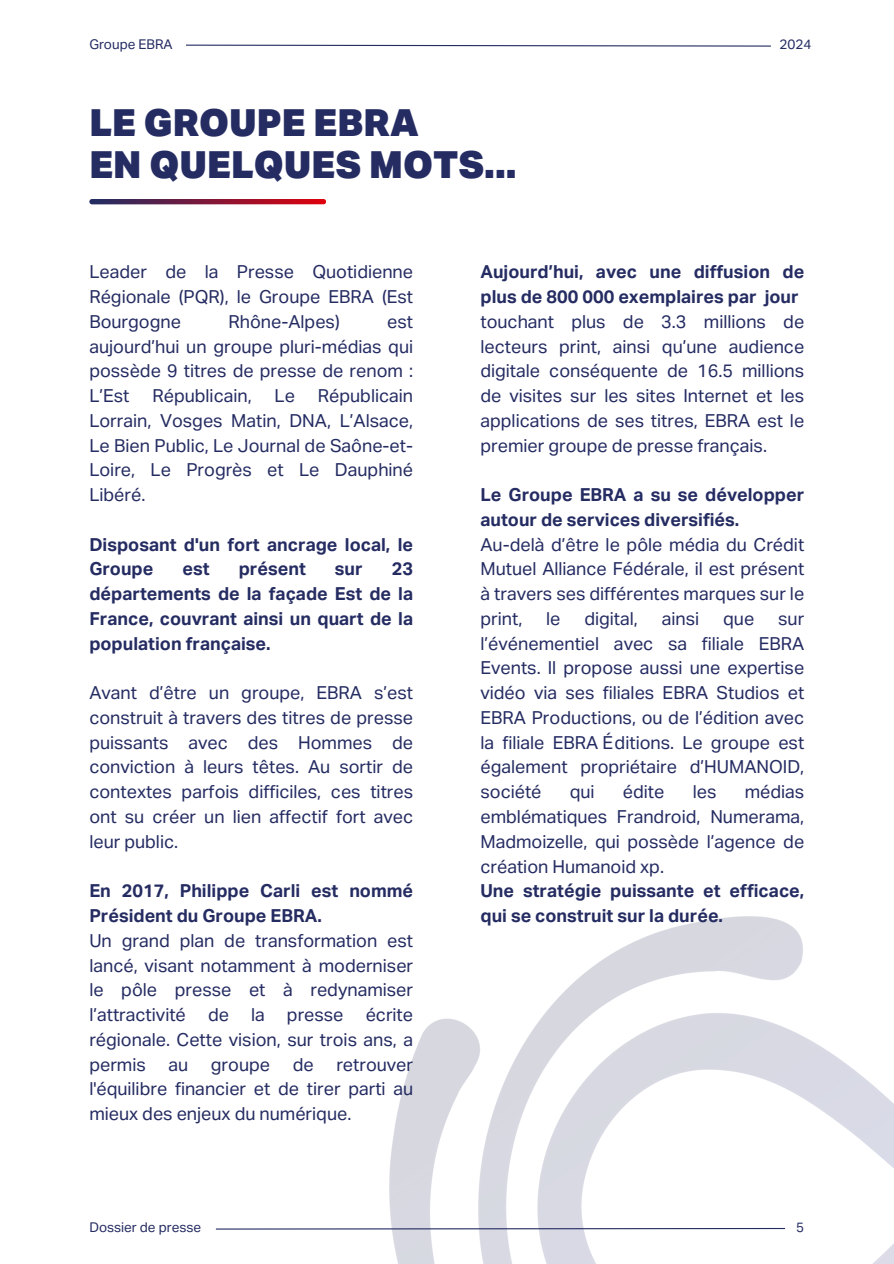
<style>
.page{position:relative;width:894px;height:1264px;background:#fff}
.page>*{position:absolute;margin:0;border:0;box-sizing:border-box;transform-origin:0 0}
.t1{font:900 37.5px/42.8px "Aktiv Grotesk";color:#252c62}
.t2{font:18px/24.8px "Aktiv Grotesk";color:#252c62;text-align:justify}
.t3{font:700 18px/24.8px "Aktiv Grotesk";color:#252c62}
.t4{font:13.5px "Aktiv Grotesk";color:#252c62}
.s1{font-weight:700}
</style>
<div class="page">
<img style="left:389px;top:916px;width:504px;height:347px">
<svg style="left:215px;top:1227px;width:571px;height:3px"></svg>
<svg style="left:89px;top:199px;width:237px;height:5px"></svg>
<svg style="left:186px;top:44px;width:585px;height:3px"></svg>
<p class="t4" style="left:89px;top:38px;width:85px">Groupe EBRA</p>
<p class="t4" style="left:779px;top:39px;width:33px">2024</p>
<p class="t1" style="left:89px;top:104px;width:429px">LE GROUPE EBRA<br>EN QUELQUES MOTS...</p>
<h1 class="t2" style="left:89px;top:261px;width:325px">Leader de la Presse Quotidienne Régionale (PQR), le Groupe EBRA (Est Bourgogne</h1>
<h1 class="t2" style="left:228px;top:310px;width:113px">Rhône-Alpes)</h1>
<h1 class="t2" style="left:89px;top:310px;width:325px;text-indent:298px">est aujourd’hui un groupe pluri-médias qui possède 9 titres de presse de renom :<br>L’Est</h1>
<h1 class="t2" style="left:89px;top:384px;width:325px;text-indent:228px">Républicain Lorrain, Vosges Matin, DNA, L’Alsace, Le Bien Public, Le Journal de Saône-et-Loire, Le Progrès et Le Dauphiné Libéré.</h1>
<p class="t3" style="left:89px;top:533px;width:325px">Disposant d'un fort ancrage local, le<br>Groupe</p>
<h1 class="t2" style="left:152px;top:384px;width:101px">Républicain,</h1>
<h1 class="t2" style="left:274px;top:384px;width:22px">Le</h1>
<p class="t3" style="left:182px;top:558px;width:29px">est</p>
<p class="t3" style="left:239px;top:558px;width:69px">présent</p>
<p class="t3" style="left:335px;top:558px;width:29px">sur</p>
<p class="t3" style="left:89px;top:558px;width:325px;text-align:justify;text-indent:302px">23 départements de la façade Est de la France, couvrant ainsi un quart de la population française.</p>
<h2 class="t2" style="left:89px;top:681px;width:325px">Avant d’être un groupe, EBRA s’est construit à travers des titres de presse puissants avec des Hommes de conviction à leurs têtes. Au sortir de contextes parfois difficiles, ces titres ont su créer un lien affectif fort avec leur public.</h2>
<p class="t2" style="left:89px;top:879px;width:325px;text-align:left"><span class="s1">En 2017, Philippe Carli est nommé<br>Président du Groupe EBRA.<br></span>Un grand plan de transformation est lancé, visant notamment à moderniser le pôle presse et à redynamiser l’attractivité de la presse écrite régionale. Cette vision, sur trois ans, a permis</p>
<p class="t2" style="left:168px;top:1053px;width:21px">au</p>
<p class="t2" style="left:211px;top:1053px;width:61px">groupe</p>
<p class="t2" style="left:293px;top:1053px;width:22px">de</p>
<p class="t2" style="left:89px;top:1053px;width:325px;text-indent:247px">retrouver l'équilibre financier et de tirer parti au mieux des enjeux du numérique.</p>
<p class="t2" style="left:480px;top:261px;width:325px;text-align:left"><span class="s1">Aujourd’hui, avec une diffusion de plus de 800 000 exemplaires par jour </span>touchant plus de 3.3 millions de lecteurs print, ainsi qu’une audience digitale conséquente de 16.5 millions de visites sur les sites Internet et les applications de ses titres, EBRA est le premier groupe de presse français.</p>
<h2 class="t3" style="left:480px;top:483px;width:325px">Le Groupe EBRA a su se développer autour de services diversifiés.</h2>
<p class="t2" style="left:480px;top:533px;width:325px">Au-delà d’être le pôle média du Crédit Mutuel Alliance Fédérale, il est présent à travers ses différentes marques sur le print,</p>
<p class="t2" style="left:546px;top:607px;width:16px">le</p>
<p class="t2" style="left:584px;top:607px;width:55px">digital,</p>
<p class="t2" style="left:661px;top:607px;width:39px">ainsi</p>
<p class="t2" style="left:723px;top:607px;width:33px">que</p>
<p class="t2" style="left:480px;top:607px;width:325px;text-indent:297px">sur l’événementiel avec sa filiale EBRA Events. Il propose aussi une expertise vidéo via ses filiales EBRA Studios et EBRA Productions, ou de l’édition avec la filiale EBRA ditions. Le groupe est également propriétaire d’HUMANOID, société</p>
<p class="t2" style="left:602px;top:731px;width:12px">É</p>
<p class="t2" style="left:480px;top:780px;width:325px;text-indent:264px">médias emblématiques Frandroid, Numerama, Madmoizelle, qui possède l’agence de création Humanoid xp.</p>
<h2 class="t3" style="left:480px;top:879px;width:325px">Une stratégie puissante et efficace, qui se construit sur la durée.</h2>
<p class="t2" style="left:569px;top:780px;width:26px">qui</p>
<p class="t2" style="left:622px;top:780px;width:43px">édite</p>
<p class="t2" style="left:692px;top:780px;width:25px">les</p>
<p class="t4" style="left:89px;top:1221px;width:113px">Dossier de presse</p>
<p class="t4" style="left:796px;top:1221px;width:9px">5</p>
</div>
